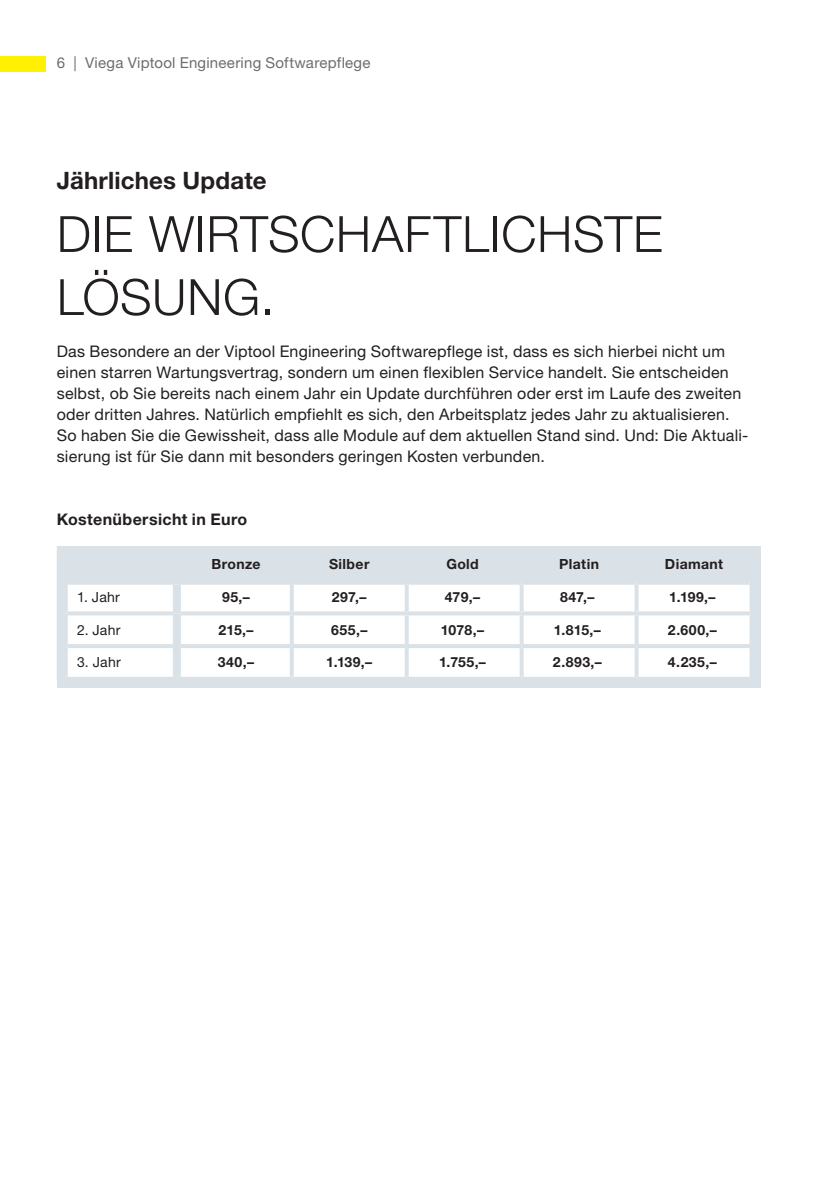
<style>
.page{position:relative;width:840px;height:1191px;background:#fff}
.page>*{position:absolute;margin:0;border:0;box-sizing:border-box;transform-origin:0 0}
.t1{font:50px/63px "M Ying Hei PR Cfor Viega W3";letter-spacing:.01em;color:#231f20}
.t2{font:24px "M Ying Hei PR Cfor Viega W7";letter-spacing:.005em;color:#231f20}
.t3{font:16px/21px "M Ying Hei PR Cfor Viega W4";letter-spacing:.015em;color:#231f20}
.t4{font:16px "M Ying Hei PR Cfor Viega W7";letter-spacing:.025em;color:#231f20}
.t5{font:15px "M Ying Hei PR Cfor Viega W4";letter-spacing:.015em;color:#6c6d70}
.t6{font:14px "M Ying Hei PR Cfor Viega W7";letter-spacing:.025em;color:#231f20}
.t7{font:14px "M Ying Hei PR Cfor Viega W4";letter-spacing:.02em;color:#231f20}
</style>
<div class="page">
<div style="left:57px;top:546px;width:703px;height:142px;background:#dae2e7"></div>
<div style="left:68px;top:585px;width:681px;height:92px;background:#fff"></div>
<svg style="left:68px;top:611px;width:105px;height:4px"></svg>
<svg style="left:181px;top:611px;width:110px;height:4px"></svg>
<svg style="left:291px;top:611px;width:115px;height:4px"></svg>
<svg style="left:406px;top:611px;width:115px;height:4px"></svg>
<svg style="left:521px;top:611px;width:115px;height:4px"></svg>
<svg style="left:636px;top:611px;width:114px;height:4px"></svg>
<hr style="left:68px;top:644px;width:105px;height:4px;background:#dae2e7">
<hr style="left:181px;top:644px;width:110px;height:4px;background:#dae2e7">
<hr style="left:291px;top:644px;width:115px;height:4px;background:#dae2e7">
<hr style="left:406px;top:644px;width:115px;height:4px;background:#dae2e7">
<hr style="left:521px;top:644px;width:115px;height:4px;background:#dae2e7">
<hr style="left:636px;top:644px;width:117px;height:4px;background:#dae2e7">
<svg style="left:289px;top:585px;width:4px;height:26px"></svg>
<svg style="left:404px;top:585px;width:4px;height:26px"></svg>
<svg style="left:519px;top:585px;width:4px;height:26px"></svg>
<svg style="left:634px;top:585px;width:4px;height:26px"></svg>
<svg style="left:749px;top:584px;width:1px;height:27px"></svg>
<svg style="left:289px;top:615px;width:4px;height:29px"></svg>
<svg style="left:404px;top:615px;width:4px;height:29px"></svg>
<svg style="left:519px;top:615px;width:4px;height:29px"></svg>
<svg style="left:634px;top:615px;width:4px;height:29px"></svg>
<svg style="left:749px;top:615px;width:1px;height:29px"></svg>
<svg style="left:289px;top:648px;width:4px;height:29px"></svg>
<svg style="left:404px;top:648px;width:4px;height:29px"></svg>
<svg style="left:519px;top:648px;width:4px;height:29px"></svg>
<svg style="left:634px;top:648px;width:4px;height:29px"></svg>
<svg style="left:749px;top:648px;width:1px;height:29px"></svg>
<div style="left:173px;top:585px;width:8px;height:28px;background:#dae2e7"></div>
<div style="left:173px;top:613px;width:8px;height:33px;background:#dae2e7"></div>
<div style="left:173px;top:646px;width:8px;height:31px;background:#dae2e7"></div>
<div style="left:0;top:57px;width:45px;height:15px;background:#fff101"></div>
<p class="t5" style="left:57px;top:54px;width:315px">6 | Viega Viptool Engineering Softwarepflege</p>
<h2 class="t2" style="left:57px;top:166px;width:211px">Jährliches Update</h2>
<h1 class="t1" style="left:57px;top:202px;width:607px">DIE WIRTSCHAFTLICHSTE<br>LÖSUNG.</h1>
<p class="t3" style="left:57px;top:341px;width:692px">Das Besondere an der Viptool Engineering Softwarepflege ist, dass es sich hierbei nicht um einen starren Wartungsvertrag, sondern um einen flexiblen Service handelt. Sie entscheiden selbst, ob Sie bereits nach einem Jahr ein Update durchführen oder erst im Laufe des zweiten oder dritten Jahres. Natürlich empfiehlt es sich, den Arbeitsplatz jedes Jahr zu aktualisieren.<br>So haben Sie die Gewissheit, dass alle Module auf dem aktuellen Stand sind. Und: Die Aktuali&shy;sierung ist für Sie dann mit besonders geringen Kosten verbunden.</p>
<p class="t4" style="left:57px;top:509px;width:192px">Kostenübersicht in Euro</p>
<p class="t6" style="left:211px;top:556px;width:51px">Bronze</p>
<p class="t6" style="left:329px;top:556px;width:42px">Silber</p>
<p class="t6" style="left:446px;top:556px;width:34px">Gold</p>
<p class="t6" style="left:559px;top:556px;width:41px">Platin</p>
<p class="t6" style="left:664px;top:556px;width:60px">Diamant</p>
<p class="t7" style="left:77px;top:588px;width:44px">1. Jahr</p>
<p class="t6" style="left:222px;top:588px;width:29px">95,–</p>
<p class="t6" style="left:332px;top:588px;width:36px">297,–</p>
<p class="t6" style="left:444px;top:588px;width:37px">479,–</p>
<p class="t6" style="left:560px;top:588px;width:36px">847,–</p>
<p class="t6" style="left:669px;top:588px;width:48px">1.199,–</p>
<p class="t7" style="left:77px;top:621px;width:45px">2. Jahr</p>
<p class="t6" style="left:218px;top:621px;width:36px">215,–</p>
<p class="t6" style="left:331px;top:621px;width:38px">655,–</p>
<p class="t6" style="left:440px;top:621px;width:45px">1078,–</p>
<p class="t6" style="left:553px;top:621px;width:48px">1.815,–</p>
<p class="t6" style="left:667px;top:621px;width:50px">2.600,–</p>
<p class="t7" style="left:77px;top:654px;width:45px">3. Jahr</p>
<p class="t6" style="left:218px;top:654px;width:38px">340,–</p>
<p class="t6" style="left:326px;top:654px;width:47px">1.139,–</p>
<p class="t6" style="left:439px;top:654px;width:48px">1.755,–</p>
<p class="t6" style="left:552px;top:654px;width:51px">2.893,–</p>
<p class="t6" style="left:667px;top:654px;width:50px">4.235,–</p>
</div>
